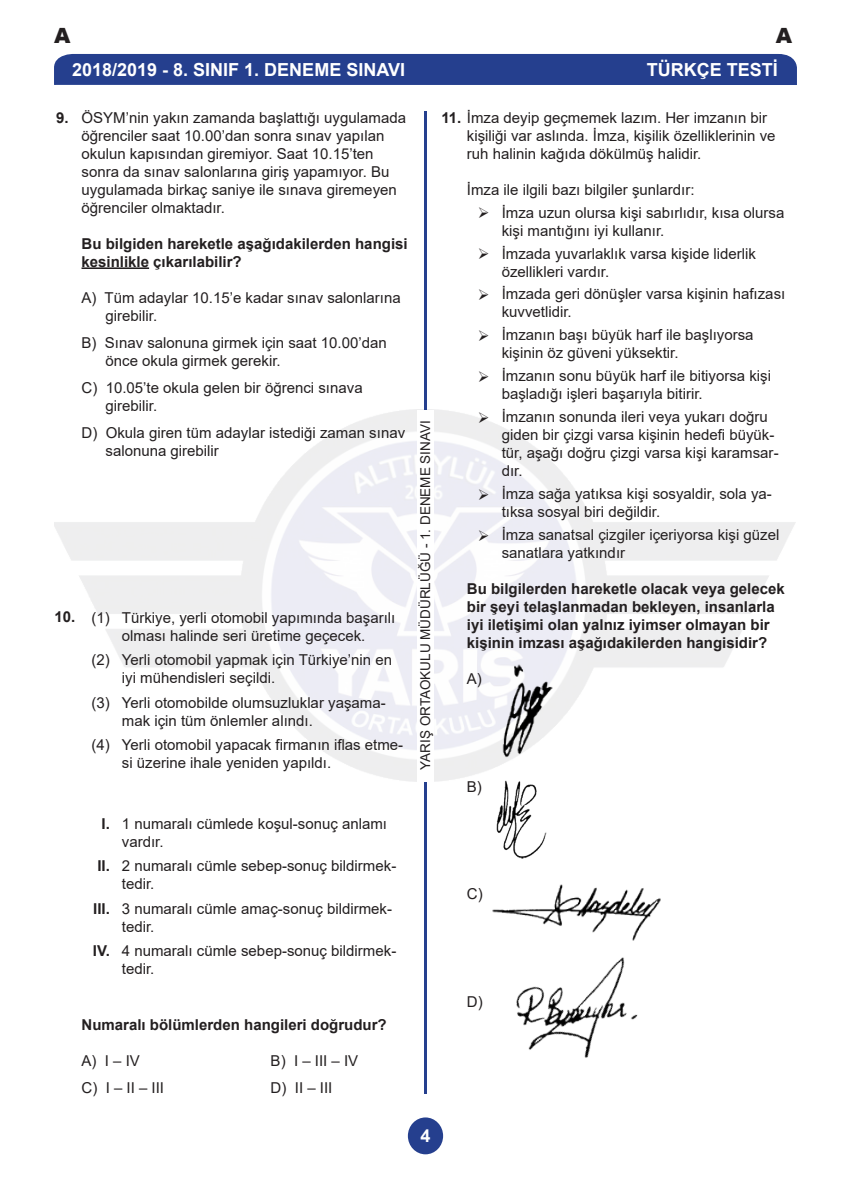
<style>
.page{position:relative;width:851px;height:1191px;background:#fff}
.page>*{position:absolute;margin:0;border:0;box-sizing:border-box;transform-origin:0 0}
.t1{font:900 21px "Arial";color:#231f20}
.t2{font:700 18px "Arial";color:#fff}
.t3{font:15px/18px "Arial";color:#231f20}
.t4{font:700 15px/18px "Arial";color:#231f20}
.t5{font:13.5px "Arial";color:#231f20}
.s1{font-weight:700}
</style>
<div class="page">
<div style="left:408px;top:1117px;width:35px;height:37px;background:#253f8e;border-radius:50%"></div>
<hr style="left:424px;top:112px;width:3px;height:982px;background:#253f8e">
<div style="left:417px;top:410px;width:16px;height:371px;background:#fff"></div>
<div style="left:54px;top:54px;width:743px;height:31px;background:#253f8e"></div>
<hr style="left:81px;top:267px;width:68px;height:2px;background:#231f20">
<img style="left:490px;top:662px;width:64px;height:98px">
<img style="left:496px;top:780px;width:51px;height:78px">
<img style="left:492px;top:884px;width:169px;height:34px">
<img style="left:516px;top:918px;width:132px;height:140px">
<h1 class="t1" style="left:54px;top:21px;width:18px">A</h1>
<h1 class="t1" style="left:775px;top:21px;width:18px">A</h1>
<p class="t2" style="left:72px;top:57px;width:334px">2018/2019 - 8. SINIF 1. DENEME SINAVI</p>
<p class="t2" style="left:646px;top:57px;width:133px">TÜRKÇE TESTİ</p>
<p class="t3" style="left:81px;top:108px;width:326px;text-indent:-26px"><span class="s1">9.</span> ÖSYM’nin yakın zamanda başlattığı uygulamada öğrenciler saat 10.00’dan sonra sınav yapılan okulun kapısından giremiyor. Saat 10.15’ten sonra da sınav salonlarına giriş yapamıyor. Bu uygulamada birkaç saniye ile sınava giremeyen öğrenciler olmaktadır.</p>
<p class="t4" style="left:81px;top:234px;width:327px">Bu bilgiden hareketle aşağıdakilerden hangisi kesinlikle çıkarılabilir?</p>
<p class="t3" style="left:105px;top:288px;width:297px;text-indent:-24px">A) Tüm adaylar 10.15’e kadar sınav salonlarına girebilir.</p>
<p class="t3" style="left:105px;top:333px;width:283px;text-indent:-24px">B) Sınav salonuna girmek için saat 10.00’dan önce okula girmek gerekir.</p>
<p class="t3" style="left:105px;top:378px;width:258px;text-indent:-24px">C) 10.05’te okula gelen bir öğrenci sınava girebilir.</p>
<p class="t3" style="left:105px;top:423px;width:301px;text-indent:-24px">D) Okula giren tüm adaylar istediği zaman sınav salonuna girebilir</p>
<p class="t3" style="left:122px;top:608px;width:275px;text-indent:-67px"><span class="s1">10.</span> (1) Türkiye, yerli otomobil yapımında başarılı olması halinde seri üretime geçecek.</p>
<p class="t3" style="left:122px;top:651px;width:272px;text-indent:-30px">(2) Yerli otomobil yapmak için Türkiye’nin en iyi mühendisleri seçildi.</p>
<p class="t3" style="left:122px;top:693px;width:265px;text-indent:-30px">(3) Yerli otomobilde olumsuzluklar yaşama&shy;mak için tüm önlemler alındı.</p>
<p class="t3" style="left:122px;top:736px;width:283px;text-indent:-30px">(4) Yerli otomobil yapacak firmanın iflas etme&shy;si üzerine ihale yeniden yapıldı.</p>
<p class="t3" style="left:122px;top:814px;width:267px;text-indent:-20px"><span class="s1">I.</span> 1 numaralı cümlede koşul-sonuç anlamı vardır.</p>
<p class="t3" style="left:122px;top:857px;width:276px;text-indent:-24px"><span class="s1">II.</span> 2 numaralı cümle sebep-sonuç bildirmek&shy;tedir.</p>
<p class="t3" style="left:122px;top:899px;width:272px;text-indent:-29px"><span class="s1">III.</span> 3 numaralı cümle amaç-sonuç bildirmek&shy;tedir.</p>
<p class="t3" style="left:122px;top:942px;width:276px;text-indent:-29px"><span class="s1">IV.</span> 4 numaralı cümle sebep-sonuç bildirmek&shy;tedir.</p>
<p class="t4" style="left:81px;top:1016px;width:307px">Numaralı bölümlerden hangileri doğrudur?</p>
<p class="t3" style="left:81px;top:1051px;width:60px">A) I – IV</p>
<p class="t3" style="left:270px;top:1051px;width:89px">B) I – III – IV</p>
<p class="t3" style="left:81px;top:1078px;width:84px">C) I – II – III</p>
<p class="t3" style="left:270px;top:1078px;width:63px">D) II – III</p>
<p class="t5" style="left:416px;top:769px;width:351px;rotate:-90deg">YARIŞ ORTAOKULU MÜDÜRLÜĞÜ - 1. DENEME SINAVI</p>
<p class="t3" style="left:467px;top:108px;width:310px;text-indent:-26px"><span class="s1">11.</span> İmza deyip geçmemek lazım. Her imzanın bir kişiliği var aslında. İmza, kişilik özelliklerinin ve ruh halinin kağıda dökülmüş halidir.</p>
<p class="t3" style="left:467px;top:180px;width:229px">İmza ile ilgili bazı bilgiler şunlardır:</p>
<p class="t3" style="left:501px;top:203px;width:284px;text-indent:-24px">➢ İmza uzun olursa kişi sabırlıdır, kısa olursa kişi mantığını iyi kullanır.</p>
<p class="t3" style="left:501px;top:244px;width:256px;text-indent:-24px">➢ İmzada yuvarlaklık varsa kişide liderlik özellikleri vardır.</p>
<p class="t3" style="left:501px;top:285px;width:285px;text-indent:-24px">➢ İmzada geri dönüşler varsa kişinin hafızası kuvvetlidir.</p>
<p class="t3" style="left:501px;top:326px;width:253px;text-indent:-24px">➢ İmzanın başı büyük harf ile başlıyorsa kişinin öz güveni yüksektir.</p>
<p class="t3" style="left:501px;top:367px;width:271px;text-indent:-24px">➢ İmzanın sonu büyük harf ile bitiyorsa kişi başladığı işleri başarıyla bitirir.</p>
<p class="t3" style="left:501px;top:408px;width:278px;text-indent:-24px">➢ İmzanın sonunda ileri veya yukarı doğru giden bir çizgi varsa kişinin hedefi büyük&shy;tür, aşağı doğru çizgi varsa kişi karamsar&shy;dır.</p>
<p class="t3" style="left:501px;top:485px;width:272px;text-indent:-24px">➢ İmza sağa yatıksa kişi sosyaldir, sola ya&shy;tıksa sosyal biri değildir.</p>
<p class="t3" style="left:501px;top:526px;width:279px;text-indent:-24px">➢ İmza sanatsal çizgiler içeriyorsa kişi güzel sanatlara yatkındır</p>
<p class="t4" style="left:467px;top:580px;width:319px">Bu bilgilerden hareketle olacak veya gelecek bir şeyi telaşlanmadan bekleyen, insanlarla iyi iletişimi olan yalnız iyimser olmayan bir kişinin imzası aşağıdakilerden hangisidir?</p>
<p class="t3" style="left:467px;top:670px;width:17px">A)</p>
<p class="t3" style="left:467px;top:778px;width:16px">B)</p>
<p class="t3" style="left:467px;top:884px;width:17px">C)</p>
<p class="t3" style="left:467px;top:992px;width:17px">D)</p>
<p class="t2" style="left:420px;top:1122px;width:12px">4</p>
</div>
